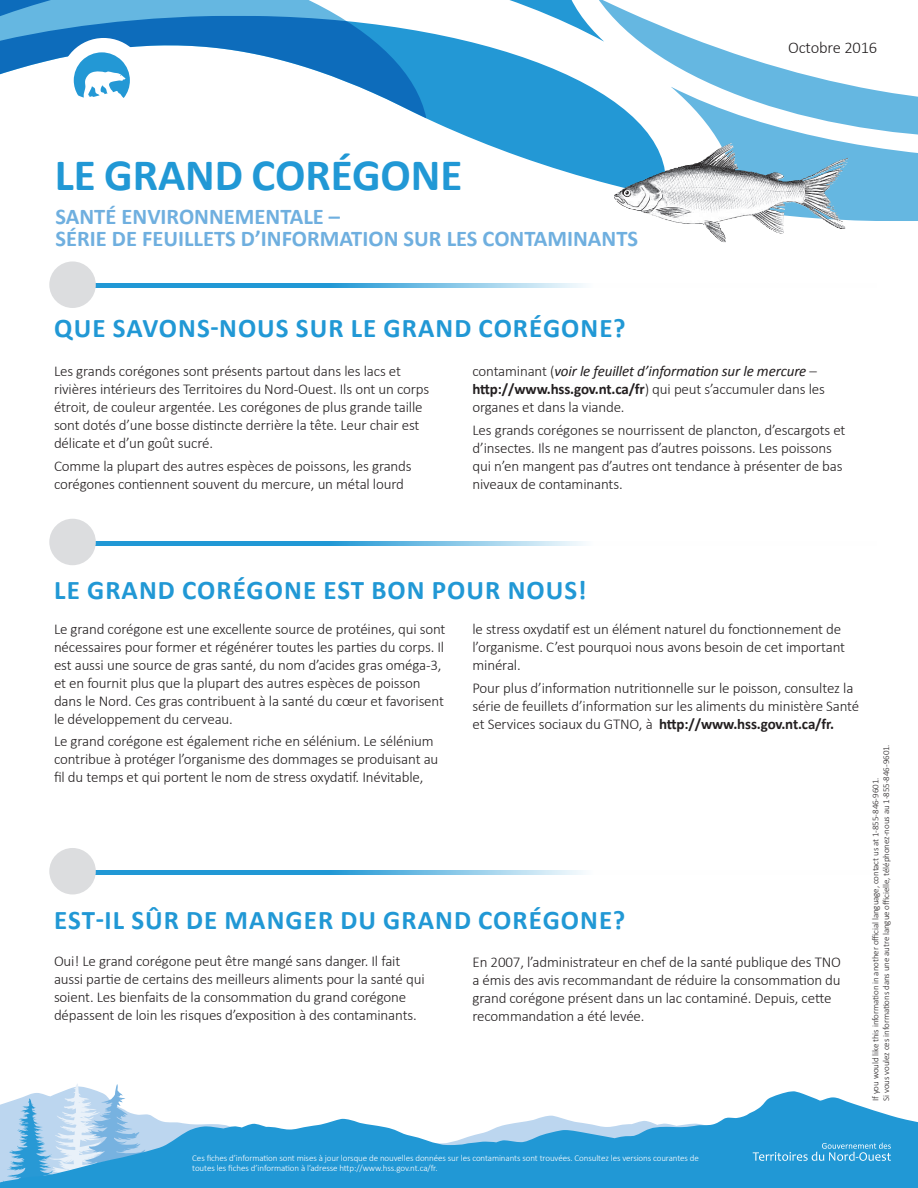
<style>
.page{position:relative;width:918px;height:1188px;background:#fff}
.page>*{position:absolute;margin:0;border:0;box-sizing:border-box;transform-origin:0 0}
.t1{font:700 45px "Calibri";color:#2198d5}
.t2{font:700 27px "Calibri";letter-spacing:.04em;color:#2198d5}
.t3{font:700 22.5px/22.5px "Calibri";color:#6fafdf}
.BODY{font:300 16.5px "Calibri";letter-spacing:-.01em;color:#231f20}
.BODY-2{font:300 15px/18px "Calibri";letter-spacing:-.01em;color:#231f20}
.BODY-3{font:300 9px/10.5px "Calibri";letter-spacing:-.01em;color:#fff}
.BODY-4{font:300 9px/10.5px "Calibri";letter-spacing:-.01em;color:#231f20}
.s1{font-weight:400;font-style:italic}
.s2{font-weight:700}
</style>
<div class="page">
<svg style="left:486px;top:46px;width:169px;height:140px;fill:#2398d5"></svg>
<svg style="left:426px;top:42px;width:60px;height:102px;fill:#2398d5"></svg>
<svg style="left:426px;top:0;width:171px;height:42px"></svg>
<svg style="left:597px;top:0;width:261px;height:139px"></svg>
<svg style="left:671px;top:87px;width:247px;height:134px"></svg>
<svg style="left:0;top:0;width:426px;height:119px"></svg>
<div style="left:60px;top:38px;width:87px;height:86px;background:#fff;border-radius:50%"></div>
<svg style="left:74px;top:52px;width:56px;height:46px"></svg>
<svg style="left:96px;top:541px;width:488px;height:4px"></svg>
<svg style="left:96px;top:870px;width:488px;height:4px"></svg>
<svg style="left:96px;top:284px;width:488px;height:4px"></svg>
<div style="left:49px;top:519px;width:47px;height:46px;background:#dcdddf;border-radius:50%"></div>
<div style="left:49px;top:848px;width:47px;height:46px;background:#dcdddf;border-radius:50%"></div>
<div style="left:49px;top:261px;width:47px;height:47px;background:#dcdddf;border-radius:50%"></div>
<img style="left:614px;top:143px;width:116px;height:90px">
<svg style="left:64px;top:1084px;width:54px;height:7px"></svg>
<svg style="left:0;top:1091px;width:918px;height:97px;fill:#2198d5"></svg>
<svg style="left:753px;top:1143px;width:138px;height:18px"></svg>
<p class="t1" style="left:55px;top:146px;width:409px">LE GRAND CORÉGONE</p>
<p class="t3" style="left:56px;top:205px;width:584px">SANTÉ ENVIRONNEMENTALE –<br>SÉRIE DE FEUILLETS D’INFORMATION SUR LES CONTAMINANTS</p>
<p class="BODY" style="left:788px;top:37px;width:91px">Octobre 2016</p>
<p class="t2" style="left:54px;top:311px;width:573px">QUE SAVONS-NOUS SUR LE GRAND CORÉGONE?</p>
<p class="BODY-2" style="left:54px;top:362px;width:377px">Les grands corégones sont présents partout dans les lacs et rivières intérieurs des Territoires du Nord-Ouest. Ils ont un corps étroit, de couleur argentée. Les corégones de plus grande taille sont dotés d’une bosse distincte derrière la tête. Leur chair est délicate et d’un goût sucré.</p>
<p class="BODY-2" style="left:54px;top:457px;width:359px">Comme la plupart des autres espèces de poissons, les grands corégones contiennent souvent du mercure, un métal lourd</p>
<p class="BODY-2" style="left:472px;top:362px;width:354px">contaminant (<span class="s1">voir le feuillet d’information sur le mercure</span> – <span class="s2">http://www.hss.gov.nt.ca/fr</span>) qui peut s’accumuler dans les organes et dans la viande.</p>
<p class="BODY-2" style="left:472px;top:421px;width:375px">Les grands corégones se nourrissent de plancton, d’escargots et d’insectes. Ils ne mangent pas d’autres poissons. Les poissons qui n’en mangent pas d’autres ont tendance à présenter de bas niveaux de contaminants.</p>
<p class="t2" style="left:54px;top:573px;width:534px">LE GRAND CORÉGONE EST BON POUR NOUS!</p>
<p class="BODY-2" style="left:54px;top:620px;width:393px">Le grand corégone est une excellente source de protéines, qui sont nécessaires pour former et régénérer toutes les parties du corps. Il est aussi une source de gras santé, du nom d’acides gras oméga-3, et en fournit plus que la plupart des autres espèces de poisson dans le Nord. Ces gras contribuent à la santé du cœur et favorisent le développement du cerveau.</p>
<p class="BODY-2" style="left:54px;top:732px;width:386px">Le grand corégone est également riche en sélénium. Le sélénium contribue à protéger l’organisme des dommages se produisant au fil du temps et qui portent le nom de stress oxydatif. Inévitable,</p>
<p class="BODY-2" style="left:472px;top:620px;width:374px">le stress oxydatif est un élément naturel du fonctionnement de l’organisme. C’est pourquoi nous avons besoin de cet important minéral.</p>
<p class="BODY-2" style="left:472px;top:679px;width:388px">Pour plus d’information nutritionnelle sur le poisson, consultez la série de feuillets d’information sur les aliments du ministère Santé et Services sociaux du GTNO, à <span class="s2">http://www.hss.gov.nt.ca/fr.</span></p>
<p class="t2" style="left:54px;top:903px;width:572px">EST-IL SÛR DE MANGER DU GRAND CORÉGONE?</p>
<p class="BODY-2" style="left:54px;top:952px;width:372px">Oui! Le grand corégone peut être mangé sans danger. Il fait aussi partie de certains des meilleurs aliments pour la santé qui soient. Les bienfaits de la consommation du grand corégone dépassent de loin les risques d’exposition à des contaminants.</p>
<p class="BODY-2" style="left:472px;top:952px;width:370px">En 2007, l’administrateur en chef de la santé publique des TNO a émis des avis recommandant de réduire la consommation du grand corégone présent dans un lac contaminé. Depuis, cette recommandation a été levée.</p>
<p class="BODY-4" style="left:870px;top:1101px;width:358px;rotate:-90deg">If you would like this information in another official language, contact us at 1-855-846-9601.<br>Si vous voulez ces informations dans une autre langue officielle, téléphonez-nous au 1-855-846-9601.</p>
<p class="BODY-3" style="left:192px;top:1152px;width:508px">Ces fiches d’information sont mises à jour lorsque de nouvelles données sur les contaminants sont trouvées. Consultez les versions courantes de toutes les fiches d’information à l’adresse http://www.hss.gov.nt.ca/fr.</p>
</div>
